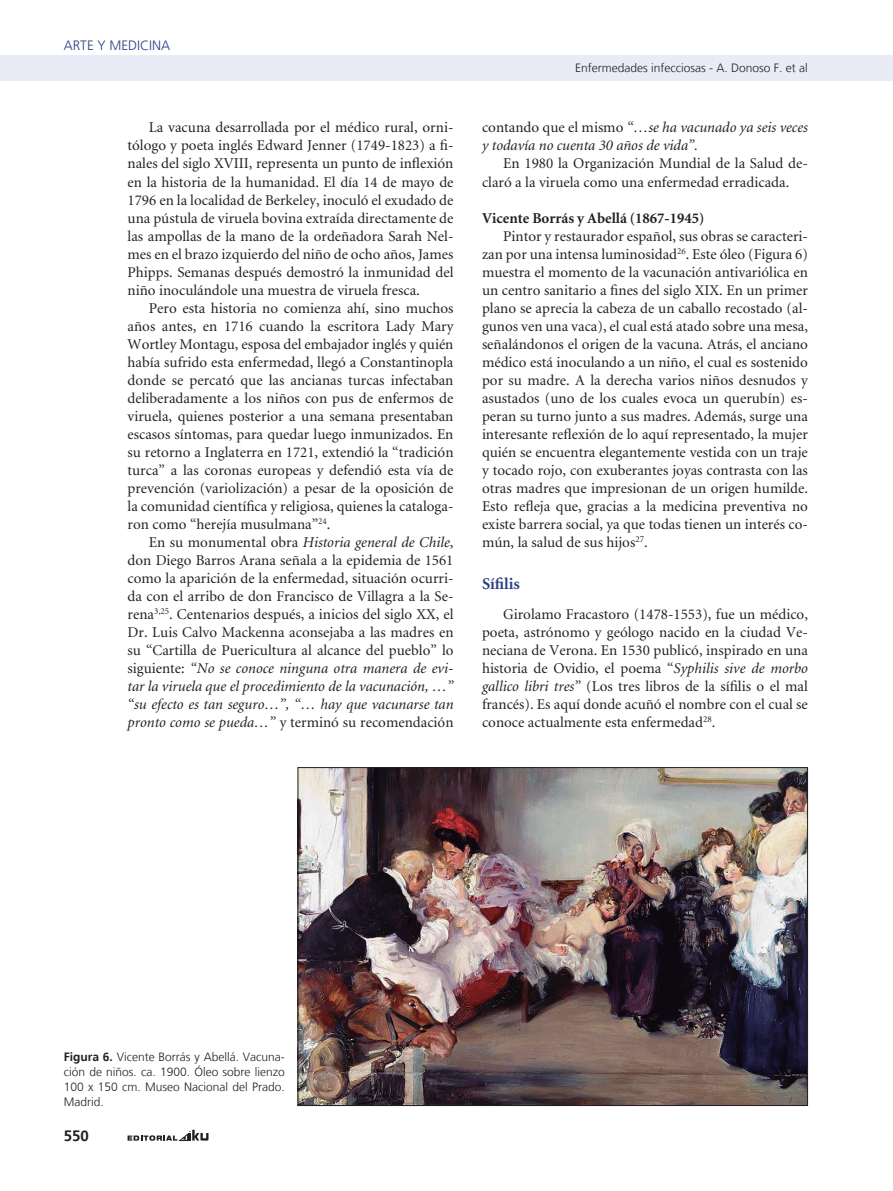
<style>
.page{position:relative;width:893px;height:1191px;background:#fff}
.page>*{position:absolute;margin:0;border:0;box-sizing:border-box;transform-origin:0 0}
._6-subtitulo{font:700 16.5px "Minion";color:#2a4282}
._1-texto{font:15px/18px "Minion";color:#231f20;text-align:justify}
._1-texto-2{font:italic 15px/18px "Minion";color:#231f20}
._6-subtitulo_2{font:700 15px "Minion";color:#231f20}
.t1{font:700 15px "Frutiger LT";color:#231f20}
.t2{font:300 13.5px "Frutiger LT";color:#2a4282}
._7-tabla{font:300 12px/15px "Frutiger LT";color:#231f20;text-align:justify}
._3-datos_autores-doi{font:300 12px "Frutiger LT";color:#231f20}
.s1{font-style:italic}
.s2{font-style:normal}
.s3{font-weight:700}
</style>
<div class="page">
<div style="left:0;top:55px;width:893px;height:26px;background:#e9ecf6"></div>
<svg style="left:128px;top:1129px;width:81px;height:11px"></svg>
<img style="left:300px;top:769px;width:506px;height:335px">
<p class="t2" style="left:64px;top:38px;width:17px">Arte</p>
<p class="t2" style="left:98px;top:38px;width:32px">y Medicina</p>
<p class="_1-texto" style="left:128px;top:119px;width:327px;text-indent:21px">La vacuna desarrollada por el médico rural, orni&shy;tólogo y poeta inglés Edward Jenner (1749-1823) a fi&shy;nales del siglo XVIII, representa un punto de inflexión en la historia de la humanidad. El día 14 de mayo de 1796 en la localidad de Berkeley, inoculó el exudado de una pústula de viruela bovina extraída directamente de las ampollas de la mano de la ordeñadora Sarah Nel&shy;mes en el brazo izquierdo del niño de ocho años, James Phipps. Semanas después demostró la inmunidad del niño inoculándole una muestra de viruela fresca.</p>
<p class="_1-texto" style="left:128px;top:299px;width:327px;text-indent:21px">Pero esta historia no comienza ahí, sino muchos años antes, en 1716 cuando la escritora Lady Mary Wortley Montagu, esposa del embajador inglés y quién había sufrido esta enfermedad, llegó a Constantinopla donde se percató que las ancianas turcas infectaban deliberadamente a los niños con pus de enfermos de viruela, quienes posterior a una semana presentaban escasos síntomas, para quedar luego inmunizados. En su retorno a Inglaterra en 1721, extendió la “tradición turca” a las coronas europeas y defendió esta vía de prevención (variolización) a pesar de la oposición de la comunidad científica y religiosa, quienes la cataloga&shy;ron como “herejía musulmana”<sup>24</sup>.</p>
<p class="_1-texto" style="left:128px;top:533px;width:327px;text-indent:21px">En su monumental obra <span class="s1">Historia general de Chile</span>, don Diego Barros Arana señala a la epidemia de 1561 como la aparición de la enfermedad, situación ocurri&shy;da con el arribo de don Francisco de Villagra a la Se&shy;rena<sup>3,25</sup>. Centenarios después, a inicios del siglo XX, el Dr. Luis Calvo Mackenna aconsejaba a las madres en su “Cartilla de Puericultura al alcance del pueblo” lo siguiente: <span class="s1">“No se conoce ninguna otra manera de evi&shy;tar la viruela que el procedimiento de la vacunación, …” “su efecto es tan seguro…”, “… hay que vacunarse tan pronto como se pueda…”</span> y terminó su recomendación</p>
<p class="_3-datos_autores-doi" style="left:575px;top:61px;width:234px">Enfermedades infecciosas - A. Donoso F. et al</p>
<p class="_1-texto-2" style="left:482px;top:119px;width:327px"><span class="s2">contando que el mismo</span> “…se ha vacunado ya seis veces y todavía no cuenta 30 años de vida”.</p>
<p class="_1-texto" style="left:482px;top:155px;width:327px;text-indent:21px">En 1980 la Organización Mundial de la Salud de&shy;claró a la viruela como una enfermedad erradicada.</p>
<p class="_6-subtitulo_2" style="left:482px;top:210px;width:224px">Vicente Borrás y Abellá (1867-1945)</p>
<p class="_1-texto" style="left:482px;top:227px;width:327px;text-indent:21px">Pintor y restaurador español, sus obras se caracteri&shy;zan por una intensa luminosidad<sup>26</sup>. Este óleo (Figura 6) muestra el momento de la vacunación antivariólica en un centro sanitario a fines del siglo XIX. En un primer plano se aprecia la cabeza de un caballo recostado (al&shy;gunos ven una vaca), el cual está atado sobre una mesa, señalándonos el origen de la vacuna. Atrás, el anciano médico está inoculando a un niño, el cual es sostenido por su madre. A la derecha varios niños desnudos y asustados (uno de los cuales evoca un querubín) es&shy;peran su turno junto a sus madres. Además, surge una interesante reflexión de lo aquí representado, la mujer quién se encuentra elegantemente vestida con un traje y tocado rojo, con exuberantes joyas contrasta con las otras madres que impresionan de un origen humilde.<br>Esto refleja que, gracias a la medicina preventiva no existe barrera social, ya que todas tienen un interés co&shy;mún, la salud de sus hijos<sup>27</sup>.</p>
<p class="_6-subtitulo" style="left:482px;top:575px;width:39px">Sífilis</p>
<p class="_1-texto" style="left:482px;top:605px;width:327px;text-indent:21px">Girolamo Fracastoro (1478-1553), fue un médico, poeta, astrónomo y geólogo nacido en la ciudad Ve&shy;neciana de Verona. En 1530 publicó, inspirado en una historia de Ovidio, el poema “<span class="s1">Syphilis sive de morbo gallico libri tres”</span> (Los tres libros de la sífilis o el mal francés). Es aquí donde acuñó el nombre con el cual se conoce actualmente esta enfermedad<sup>28</sup>.</p>
<p class="_7-tabla" style="left:64px;top:1049px;width:223px"><span class="s3">Figura 6.</span> Vicente Borrás y Abellá. Vacuna&shy;ción de niños. ca. 1900. Óleo sobre lienzo 100 x 150 cm. Museo Nacional del Prado.<br>Madrid.</p>
<p class="t1" style="left:64px;top:1126px;width:27px">550</p>
</div>
